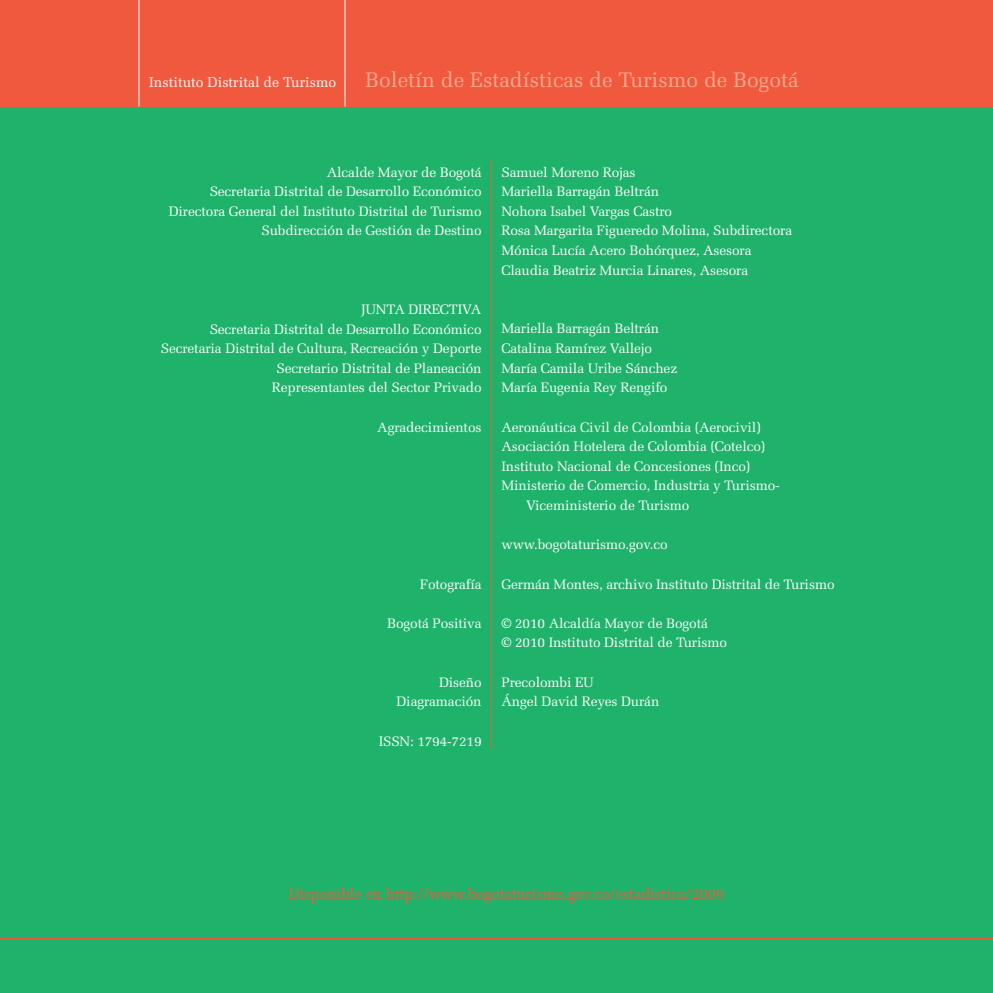
<style>
.page{position:relative;width:993px;height:993px;background:#fff}
.page>*{position:absolute;margin:0;border:0;box-sizing:border-box;transform-origin:0 0}
.t1{font:21px "Melior";color:#f8a98e}
.t2{font:14.88px "Melior";letter-spacing:-.01em;color:#f0593e}
.t3{font:14px "Melior";color:#fff}
.t4{font:13.65px/19.6px "Melior";letter-spacing:-.01em;color:#fff}
</style>
<div class="page">
<div style="left:0;top:0;width:992px;height:992px;background:#1eb26a"></div>
<div style="left:0;top:0;width:992px;height:107px;background:#f0593e"></div>
<hr style="left:0;top:937px;width:992px;height:1px;background:#f0593e">
<hr style="left:138px;top:0;width:1px;height:107px;background:#fff">
<hr style="left:344px;top:0;width:1px;height:107px;background:#fff">
<hr style="left:491px;top:159px;width:1px;height:590px;background:#f0593e">
<p class="t3" style="left:149px;top:74px;width:188px">Instituto Distrital de Turismo</p>
<h1 class="t1" style="left:365px;top:67px;width:435px">Boletín de Estadísticas de Turismo de Bogotá</h1>
<p class="t4" style="left:169px;top:162px;width:314px;text-align:right">Alcalde Mayor de Bogotá<br>Secretaria Distrital de Desarrollo Económico Directora General del Instituto Distrital de Turismo Subdirección de Gestión de Destino</p>
<p class="t4" style="left:161px;top:299px;width:322px;text-align:right">JUNTA DIRECTIVA<br>Secretaria Distrital de Desarrollo Económico Secretaria Distrital de Cultura, Recreación y Deporte Secretario Distrital de Planeación<br>Representantes del Sector Privado</p>
<p class="t4" style="left:377px;top:417px;width:106px">Agradecimientos</p>
<p class="t4" style="left:419px;top:574px;width:63px">Fotografía</p>
<p class="t4" style="left:387px;top:613px;width:96px">Bogotá Positiva</p>
<p class="t4" style="left:396px;top:672px;width:86px;text-align:right">Diseño<br>Diagramación</p>
<p class="t4" style="left:378px;top:730px;width:104px">ISSN: 1794-7219</p>
<p class="t4" style="left:501px;top:162px;width:292px">Samuel Moreno Rojas<br>Mariella Barragán Beltrán<br>Nohora Isabel Vargas Castro<br>Rosa Margarita Figueredo Molina, Subdirectora Mónica Lucía Acero Bohórquez, Asesora Claudia Beatriz Murcia Linares, Asesora</p>
<p class="t4" style="left:501px;top:319px;width:177px">Mariella Barragán Beltrán<br>Catalina Ramírez Vallejo<br>María Camila Uribe Sánchez<br>María Eugenia Rey Rengifo</p>
<p class="t4" style="left:501px;top:417px;width:261px">Aeronáutica Civil de Colombia (Aerocivil)</p>
<p class="t4" style="left:501px;top:436px;width:265px">Asociación Hotelera de Colombia (Cotelco)</p>
<p class="t4" style="left:501px;top:456px;width:250px">Instituto Nacional de Concesiones (Inco)</p>
<p class="t4" style="left:501px;top:476px;width:279px">Ministerio de Comercio, Industria y Turismo-</p>
<p class="t4" style="left:526px;top:495px;width:165px">Viceministerio de Turismo</p>
<p class="t4" style="left:501px;top:534px;width:168px">www.bogotaturismo.gov.co</p>
<p class="t4" style="left:501px;top:574px;width:334px">Germán Montes, archivo Instituto Distrital de Turismo</p>
<p class="t4" style="left:501px;top:613px;width:227px">© 2010 Alcaldía Mayor de Bogotá<br>© 2010 Instituto Distrital de Turismo</p>
<p class="t4" style="left:501px;top:672px;width:159px">Precolombi EU<br>Ángel David Reyes Durán</p>
<p class="t2" style="left:288px;top:884px;width:436px">Disponible en http://www.bogotaturismo.gov.co/estadistica/2009</p>
</div>
